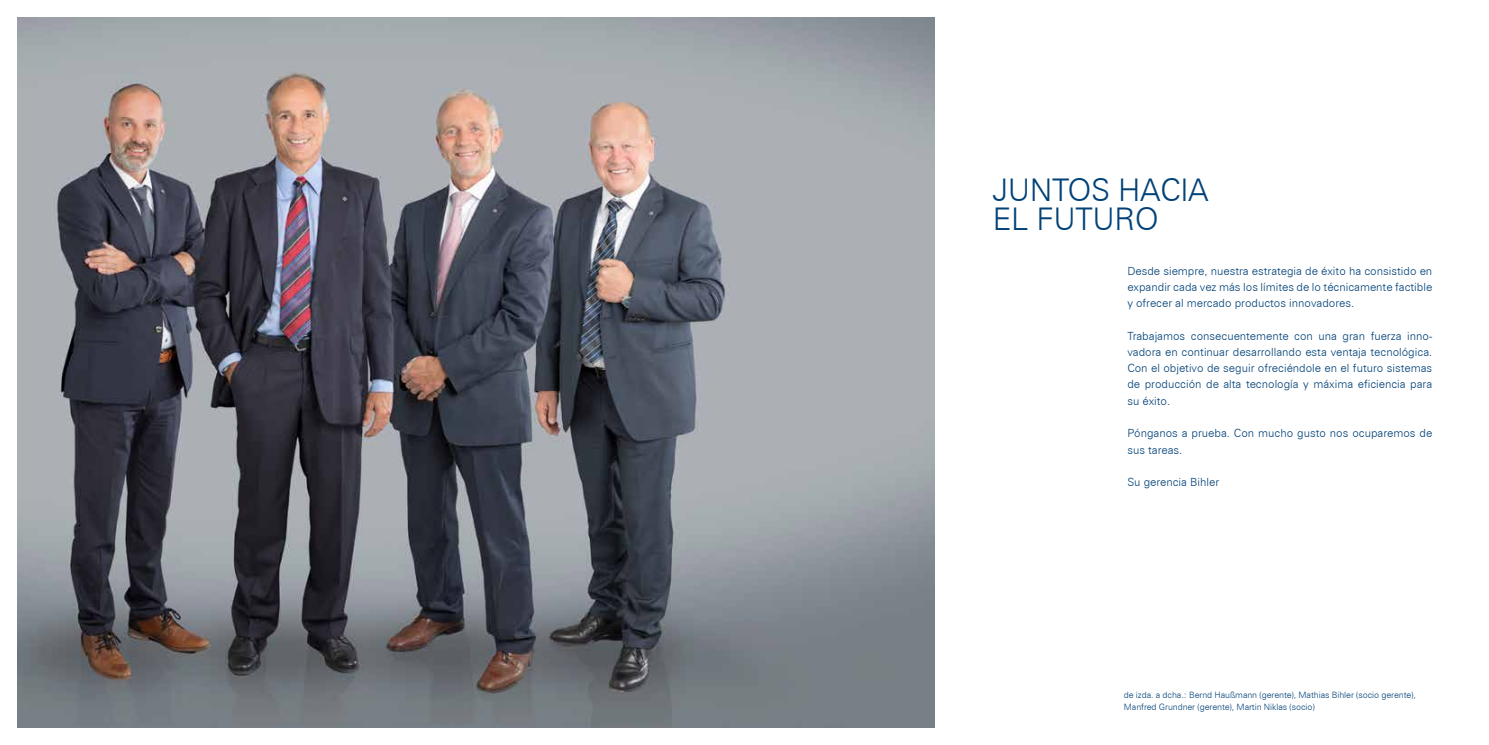
<style>
.page{position:relative;width:1489px;height:745px;background:#fff}
.page>*{position:absolute;margin:0;border:0;box-sizing:border-box;transform-origin:0 0}
.t1{font:300 31.25px/28.8px "Zurich BT";letter-spacing:-.01em;color:#004177}
.t2{font:300 11.25px/16.2px "Zurich BT";color:#004177;text-align:justify}
.t3{font:300 8.75px/11.2px "Zurich BT";letter-spacing:-.01em;color:#004177}
</style>
<div class="page">
<img style="left:18px;top:18px;width:916px;height:708px">
<h1 class="t1" style="left:992px;top:175px;width:218px">JUNTOS HACIA<br>EL FUTURO</h1>
<p class="t2" style="left:1127px;top:262px;width:306px">Desde siempre, nuestra estrategia de éxito ha consistido en expandir cada vez más los límites de lo técnicamente factible y ofrecer al mercado productos innovadores.</p>
<p class="t2" style="left:1127px;top:327px;width:306px">Trabajamos consecuentemente con una gran fuerza inno&shy;vadora en continuar desarrollando esta ventaja tecnológica.<br>Con el objetivo de seguir ofreciéndole en el futuro sistemas de producción de alta tecnología y máxima eficiencia para su éxito.</p>
<p class="t2" style="left:1127px;top:425px;width:306px">Pónganos a prueba. Con mucho gusto nos ocuparemos de sus tareas.</p>
<p class="t2" style="left:1127px;top:473px;width:93px">Su gerencia Bihler</p>
<p class="t3" style="left:1123px;top:689px;width:294px">de izda. a dcha.: Bernd Haußmann (gerente), Mathias Bihler (socio gerente),<br>Manfred Grundner (gerente), Martin Niklas (socio)</p>
</div>
